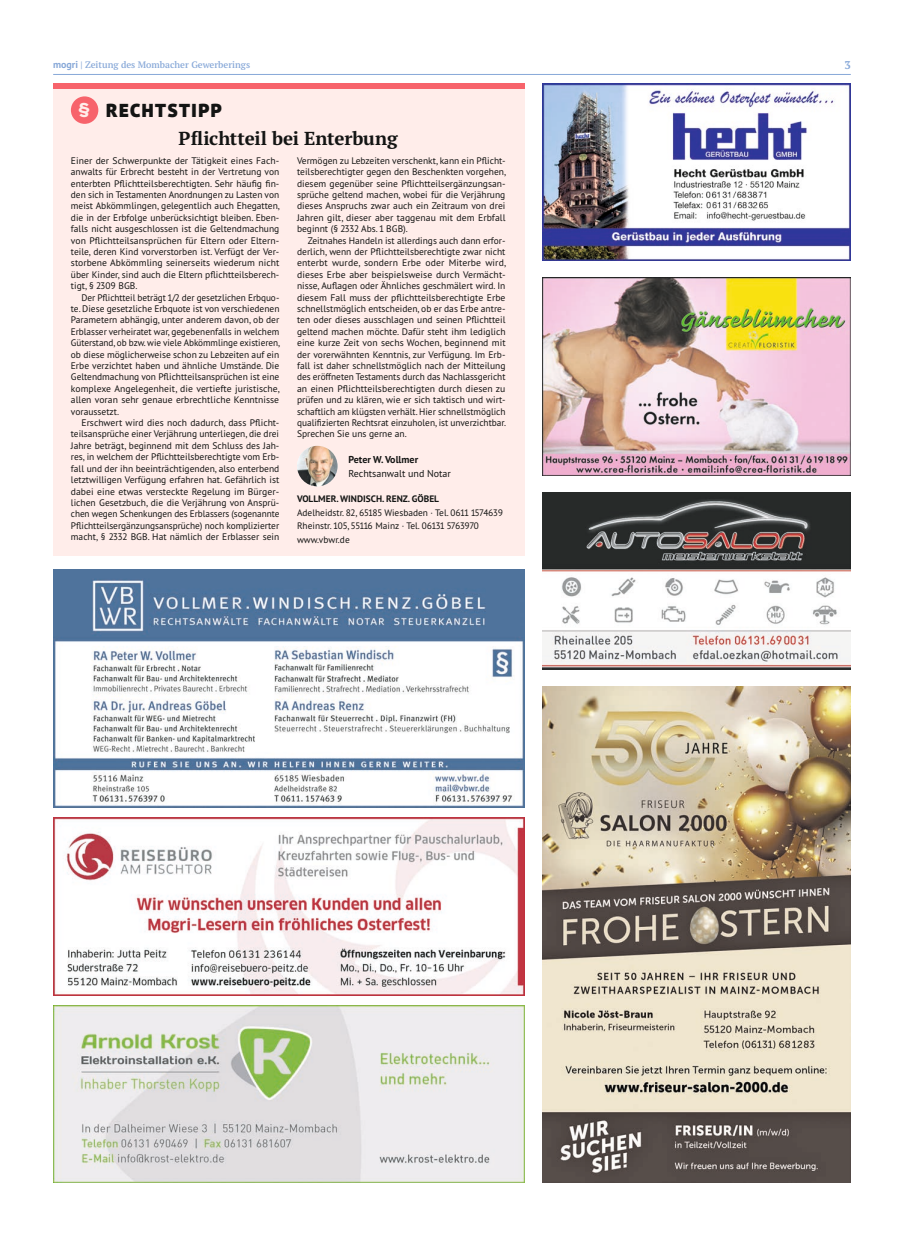
<style>
.page{position:relative;width:904px;height:1241px;background:#fff}
.page>*{position:absolute;margin:0;border:0;box-sizing:border-box;transform-origin:0 0}
.t1{font:700 18.75px "PT Serif Pro";letter-spacing:-.005em;color:#131413}
.t2{font:900 18.75px "PT Sans Pro";letter-spacing:.08em;color:#131413}
.t3{font:700 11.25px "PT Serif Pro";color:#87a8d8}
.t4{font:10px "PT Sans Pro";color:#131413}
.t5{font:700 10px "PT Sans Pro";color:#131413}
.t6{font:9.5px/11.4px "PT Sans Pro";color:#131413;text-align:justify}
.t7{font:9.38px/13.5px "PT Sans Pro";color:#131413}
.t8{font:600 9.38px "PT Serif Pro";color:#87a8d8}
.t9{font:700 9.38px "PT Sans Pro";color:#131413}
.s1{font-family:"PT Sans Pro";font-weight:700;font-size:10px}
.s2{font-family:"Gotham";font-weight:700;font-size:20px;color:#ffedea}
</style>
<div class="page">
<hr style="left:53px;top:74px;width:797px;height:1px;background:#87a8d8">
<img style="left:542px;top:686px;width:308px;height:496px">
<img style="left:542px;top:492px;width:308px;height:177px">
<div style="left:53px;top:83px;width:471px;height:473px;background:#ffedea"></div>
<img style="left:297px;top:446px;width:40px;height:40px;border-radius:20px">
<div style="left:71px;top:96px;width:27px;height:28px;background:#f7636b;border-radius:50%"></div>
<div style="left:53px;top:83px;width:471px;height:6px;background:#f7636b"></div>
<img style="left:53px;top:569px;width:471px;height:238px">
<img style="left:53px;top:1005px;width:471px;height:177px">
<img style="left:53px;top:817px;width:471px;height:177px">
<img style="left:542px;top:277px;width:309px;height:198px">
<img style="left:542px;top:83px;width:308px;height:177px">
<p class="t8" style="left:53px;top:58px;width:198px"><span class="s1">mogri</span> | Zeitung des Mombacher Gewerberings</p>
<p class="t3" style="left:844px;top:57px;width:8px">3</p>
<h1 class="t2" style="left:78px;top:98px;width:145px"><span class="s2">§</span> RECHTSTIPP</h1>
<h1 class="t1" style="left:178px;top:126px;width:221px">Pflichtteil bei Enterbung</h1>
<p class="t6" style="left:71px;top:154px;width:211px">Einer der Schwerpunkte der Tätigkeit eines Fach&shy;anwalts für Erbrecht besteht in der Vertretung von enterbten Pflichtteilsberechtigten. Sehr häufig fin&shy;den sich in Testamenten Anordnungen zu Lasten von meist Abkömmlingen, gelegentlich auch Ehegatten, die in der Erbfolge unberücksichtigt bleiben. Eben&shy;falls nicht ausgeschlossen ist die Geltendmachung von Pflichtteilsansprüchen für Eltern oder Eltern&shy;teile, deren Kind vorverstorben ist. Verfügt der Ver&shy;storbene Abkömmling seinerseits wiederum nicht über Kinder, sind auch die Eltern pflichtteilsberech&shy;tigt, § 2309 BGB.</p>
<p class="t6" style="left:71px;top:291px;width:211px;text-indent:11px">Der Pflichtteil beträgt 1/2 der gesetzlichen Erbquo&shy;te. Diese gesetzliche Erbquote ist von verschiedenen Parametern abhängig, unter anderem davon, ob der Erblasser verheiratet war, gegebenenfalls in welchem Güterstand, ob bzw. wie viele Abkömmlinge existieren, ob diese möglicherweise schon zu Lebzeiten auf ein Erbe verzichtet haben und ähnliche Umstände. Die Geltendmachung von Pflichtteilsansprüchen ist eine komplexe Angelegenheit, die vertiefte juristische, allen voran sehr genaue erbrechtliche Kenntnisse voraussetzt.</p>
<p class="t6" style="left:71px;top:417px;width:210px;text-indent:11px">Erschwert wird dies noch dadurch, dass Pflicht&shy;teilsansprüche einer Verjährung unterliegen, die drei Jahre beträgt, beginnend mit dem Schluss des Jah&shy;res, in welchem der Pflichtteilsberechtigte vom Erb&shy;fall und der ihn beeinträchtigenden, also enterbend letztwilligen Verfügung erfahren hat. Gefährlich ist dabei eine etwas versteckte Regelung im Bürger&shy;lichen Gesetzbuch, die die Verjährung von Ansprü&shy;chen wegen Schenkungen des Erblassers (sogenannte Pflichtteilsergänzungsansprüche) noch komplizierter macht, § 2332 BGB. Hat nämlich der Erblasser sein</p>
<p class="t6" style="left:297px;top:154px;width:211px">Vermögen zu Lebzeiten verschenkt, kann ein Pflicht&shy;teilsberechtigter gegen den Beschenkten vorgehen, diesem gegenüber seine Pflichtteilsergänzungsan&shy;sprüche geltend machen, wobei für die Verjährung dieses Anspruchs zwar auch ein Zeitraum von drei Jahren gilt, dieser aber taggenau mit dem Erbfall beginnt (§ 2332 Abs. 1 BGB).</p>
<p class="t6" style="left:297px;top:234px;width:211px;text-indent:11px">Zeitnahes Handeln ist allerdings auch dann erfor&shy;derlich, wenn der Pflichtteilsberechtigte zwar nicht enterbt wurde, sondern Erbe oder Miterbe wird, dieses Erbe aber beispielsweise durch Vermächt&shy;nisse, Auflagen oder Ähnliches geschmälert wird. In diesem Fall muss der pflichtteilsberechtigte Erbe schnellstmöglich entscheiden, ob er das Erbe antre&shy;ten oder dieses ausschlagen und seinen Pflichtteil geltend machen möchte. Dafür steht ihm lediglich eine kurze Zeit von sechs Wochen, beginnend mit der vorerwähnten Kenntnis, zur Verfügung. Im Erb&shy;fall ist daher schnellstmöglich nach der Mitteilung des eröffneten Testaments durch das Nachlassgericht an einen Pflichtteilsberechtigten durch diesen zu prüfen und zu klären, wie er sich taktisch und wirt&shy;schaftlich am klügsten verhält. Hier schnellstmöglich qualifizierten Rechtsrat einzuholen, ist unverzichtbar.<br>Sprechen Sie uns gerne an.</p>
<p class="t5" style="left:348px;top:453px;width:71px">Peter W. Vollmer</p>
<p class="t4" style="left:348px;top:467px;width:104px">Rechtsanwalt und Notar</p>
<p class="t9" style="left:297px;top:492px;width:143px">VOLLMER. WINDISCH. RENZ. GÖBEL</p>
<p class="t7" style="left:297px;top:505px;width:207px">Adelheidstr. 82, 65185 Wiesbaden · Tel. 0611 1574639<br>Rheinstr. 105, 55116 Mainz · Tel. 06131 5763970 www.vbwr.de</p>
</div>
